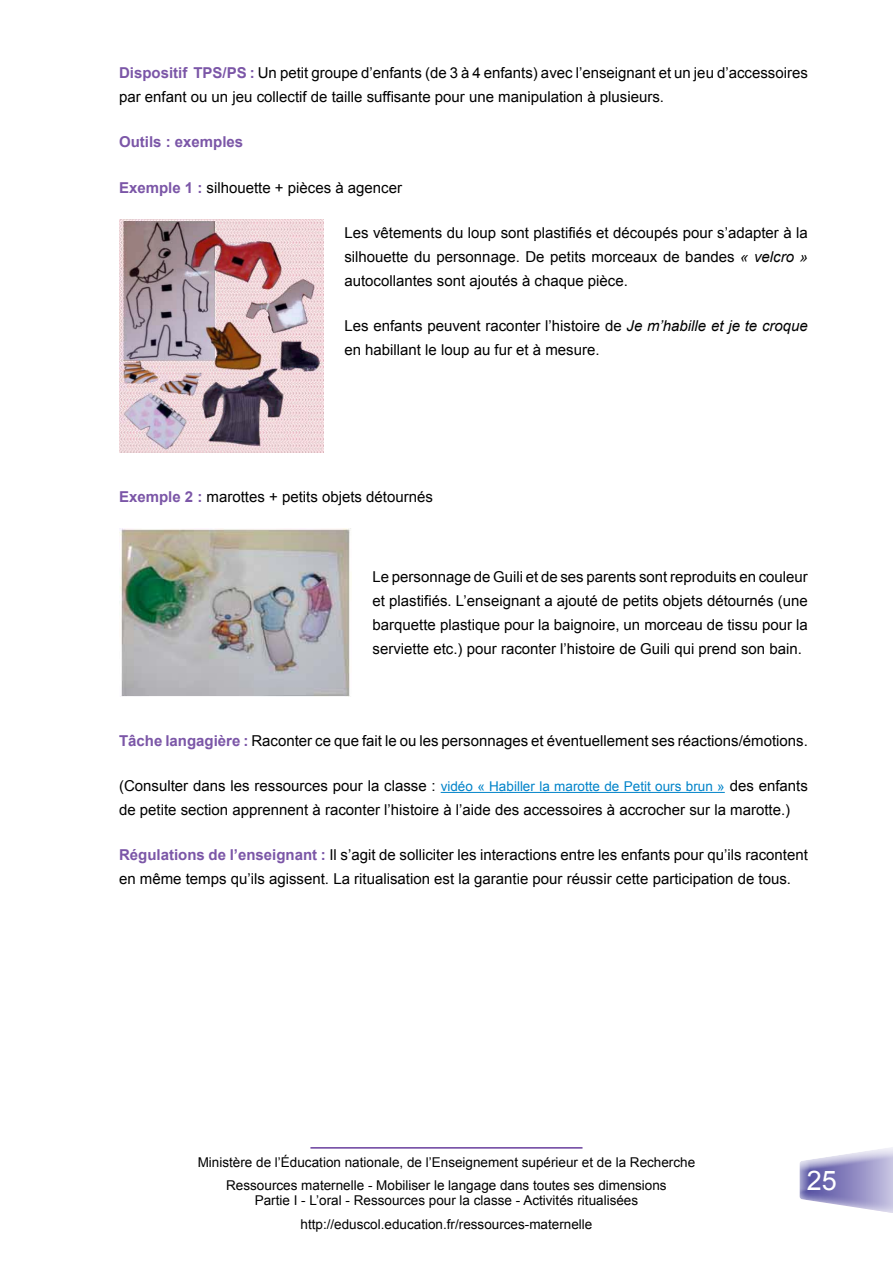
<style>
.page{position:relative;width:893px;height:1263px;background:#fff}
.page>*{position:absolute;margin:0;border:0;box-sizing:border-box;transform-origin:0 0}
.t1{font:27px "Arial";color:#fff}
.t2{font:15px/24px "Arial";color:#000}
.t3{font:700 15px "Arial";color:#7b56a7}
.t4{font:13.5px/23.5px "Arial";color:#000;text-align:center}
.s1{font-weight:700;color:#7b56a7}
.s2{font-style:italic}
.s3{font-size:13.5px;color:#0083c9}
</style>
<div class="page">
<div style="left:791px;top:1144px;width:102px;height:73px;background:#6a3f9d;opacity:.75"></div>
<hr style="left:310px;top:1147px;width:272px;height:1px;background:#6a3f9d">
<hr style="left:441px;top:792px;width:284px;height:1px;background:#0083c9">
<img style="left:119px;top:220px;width:204px;height:233px">
<img style="left:119px;top:528px;width:232px;height:169px">
<p class="t2" style="left:119px;top:61px;width:690px"><span class="s1">Dispositif TPS/PS :</span> Un petit groupe d’enfants (de 3 à 4 enfants) avec l’enseignant et un jeu d’accessoires par enfant ou un jeu collectif de taille suffisante pour une manipulation à plusieurs.</p>
<p class="t3" style="left:119px;top:132px;width:126px">Outils : exemples</p>
<p class="t2" style="left:119px;top:175px;width:285px"><span class="s1">Exemple 1 :</span> silhouette + pièces à agencer</p>
<p class="t2" style="left:344px;top:221px;width:465px;text-align:justify">Les vêtements du loup sont plastifiés et découpés pour s’adapter à la silhouette du personnage. De petits morceaux de bandes <span class="s2">« velcro » </span>autocollantes sont ajoutés à chaque pièce.</p>
<p class="t2" style="left:344px;top:314px;width:465px">Les enfants peuvent raconter l’histoire de <span class="s2">Je m’habille et je te croque </span>en habillant le loup au fur et à mesure.</p>
<p class="t2" style="left:119px;top:485px;width:315px"><span class="s1">Exemple 2 :</span> marottes + petits objets détournés</p>
<p class="t2" style="left:373px;top:564px;width:437px;text-align:justify">Le personnage de Guili et de ses parents sont reproduits en couleur et plastifiés. L’enseignant a ajouté de petits objets détournés (une barquette plastique pour la baignoire, un morceau de tissu pour la serviette etc.) pour raconter l’histoire de Guili qui prend son bain.</p>
<p class="t2" style="left:119px;top:728px;width:690px"><span class="s1">Tâche langagière :</span> Raconter ce que fait le ou les personnages et éventuellement ses réactions/émotions.</p>
<p class="t2" style="left:119px;top:774px;width:690px">(Consulter dans les ressources pour la classe : <span class="s3">vidéo « Habiller la marotte de Petit ours brun »</span> des enfants de petite section apprennent à raconter l’histoire à l’aide des accessoires à accrocher sur la marotte.)</p>
<p class="t2" style="left:119px;top:843px;width:690px"><span class="s1">Régulations de l’enseignant :</span> Il s’agit de solliciter les interactions entre les enfants pour qu’ils racontent en même temps qu’ils agissent. La ritualisation est la garantie pour réussir cette participation de tous.</p>
<p class="t4" style="left:198px;top:1150px;width:499px">Ministère de l’Éducation nationale, de l’Enseignement supérieur et de la Recherche<br>Ressources maternelle - Mobiliser le langage dans toutes ses dimensions</p>
<p class="t4" style="left:255px;top:1189px;width:385px">Partie I - L’oral - Ressources pour la classe - Activités ritualisées http://eduscol.education.fr/ressources-maternelle</p>
<h1 class="t1" style="left:807px;top:1162px;width:32px">25</h1>
</div>
